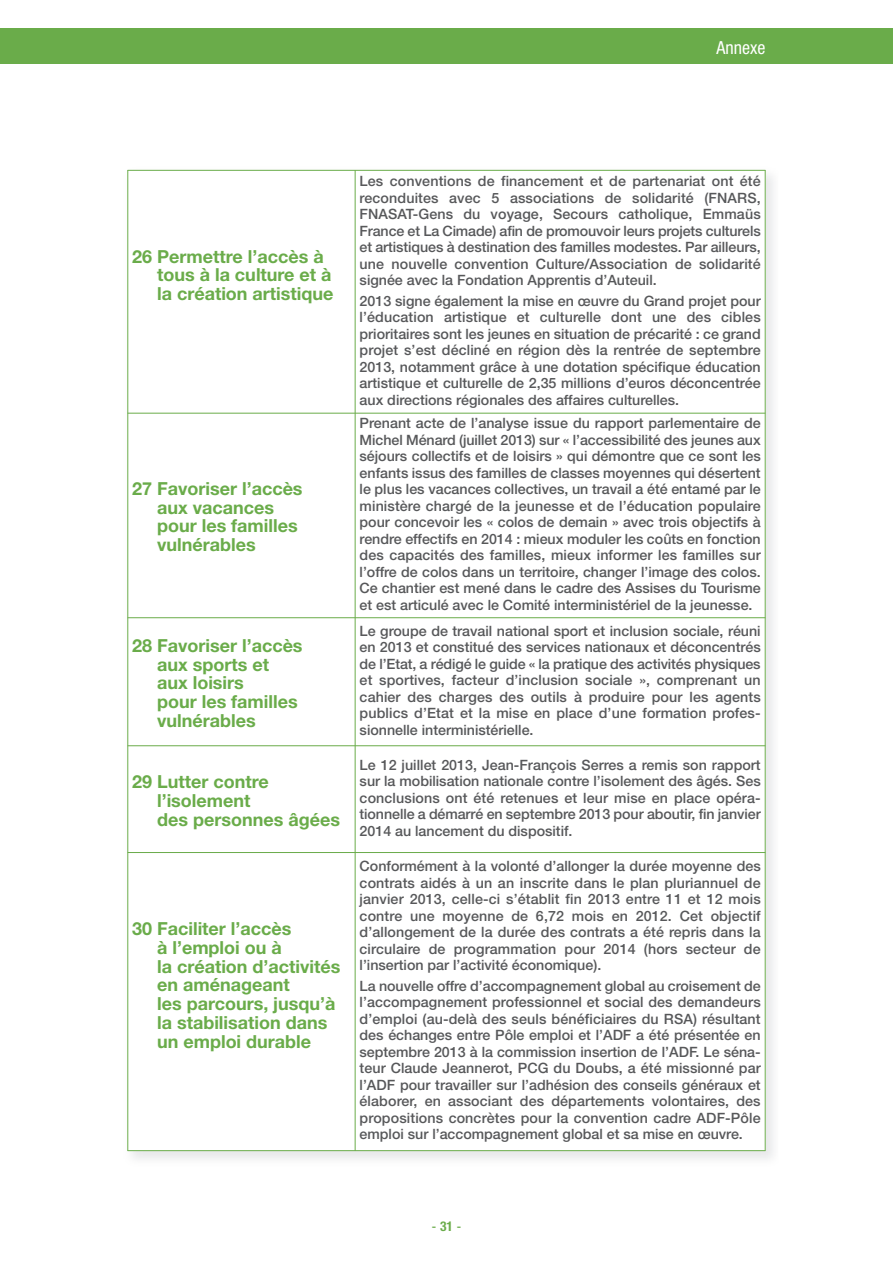
<style>
.page{position:relative;width:893px;height:1263px;background:#fff}
.page>*{position:absolute;margin:0;border:0;box-sizing:border-box;transform-origin:0 0}
.t1{font:700 18px/18.8px "Helvetica Neue";color:#6aac4a}
.t2{font:condensed 18px "Helvetica Neue";color:#fff}
.t3{font:500 14.25px/16.5px "Helvetica Neue";color:#57585a;text-align:justify}
.t4{font:13.5px "Helvetica";color:#6aac4a}
.s1{font-family:"Helvetica Neue";font-weight:700;font-stretch:condensed}
</style>
<div class="page">
<div style="left:0;top:29px;width:893px;height:35px;background:#6aac4a"></div>
<img style="left:127px;top:169px;width:646px;height:990px">
<div style="left:128px;top:170px;width:227px;height:243px;background:#fff"></div>
<div style="left:355px;top:170px;width:410px;height:243px;background:#fff"></div>
<div style="left:128px;top:413px;width:227px;height:205px;background:#fff"></div>
<div style="left:355px;top:413px;width:410px;height:205px;background:#fff"></div>
<div style="left:128px;top:618px;width:227px;height:128px;background:#fff"></div>
<div style="left:355px;top:618px;width:410px;height:128px;background:#fff"></div>
<div style="left:128px;top:746px;width:227px;height:106px;background:#fff"></div>
<div style="left:355px;top:746px;width:410px;height:106px;background:#fff"></div>
<div style="left:128px;top:852px;width:227px;height:299px;background:#fff"></div>
<div style="left:355px;top:852px;width:410px;height:299px;background:#fff"></div>
<hr style="left:128px;top:170px;width:1px;height:981px;background:#6aac4a">
<hr style="left:355px;top:170px;width:1px;height:981px;background:#6aac4a">
<hr style="left:765px;top:170px;width:1px;height:981px;background:#6aac4a">
<hr style="left:128px;top:170px;width:637px;height:1px;background:#6aac4a">
<hr style="left:128px;top:413px;width:637px;height:1px;background:#6aac4a">
<hr style="left:128px;top:617px;width:637px;height:1px;background:#6aac4a">
<hr style="left:128px;top:745px;width:637px;height:1px;background:#6aac4a">
<hr style="left:128px;top:852px;width:637px;height:1px;background:#6aac4a">
<hr style="left:128px;top:1150px;width:637px;height:1px;background:#6aac4a">
<p class="t2" style="left:716px;top:42px;width:50px">Annexe</p>
<p class="t1" style="left:157px;top:249px;width:178px;text-indent:-25px">26 Permettre l’accès à tous à la culture et à la création artistique</p>
<p class="t1" style="left:157px;top:481px;width:147px;text-indent:-25px">27 Favoriser l’accès aux vacances pour les familles vulnérables</p>
<p class="t1" style="left:157px;top:638px;width:147px;text-indent:-25px">28 Favoriser l’accès aux sports et aux loisirs<br>pour les familles vulnérables</p>
<p class="t1" style="left:157px;top:774px;width:184px;text-indent:-25px">29 Lutter contre l’isolement<br>des personnes âgées</p>
<p class="t1" style="left:157px;top:921px;width:185px;text-indent:-25px">30 Faciliter l’accès<br>à l’emploi ou à<br>la création d’activités en aménageant<br>les parcours, jusqu’à la stabilisation dans un emploi durable</p>
<p class="t3" style="left:360px;top:174px;width:403px">Les conventions de financement et de partenariat ont été reconduites avec 5 associations de solidarité (FNARS, FNASAT-Gens du voyage, Secours catholique, Emmaüs France et La Cimade) afin de promouvoir leurs projets culturels et artistiques à destination des familles modestes. Par ailleurs, une nouvelle convention Culture/Association de solidarité signée avec la Fondation Apprentis d’Auteuil.</p>
<p class="t3" style="left:360px;top:294px;width:403px">2013 signe également la mise en œuvre du Grand projet pour l’éducation artistique et culturelle dont une des cibles prioritaires sont les jeunes en situation de précarité : ce grand projet s’est décliné en région dès la rentrée de septembre 2013, notamment grâce à une dotation spécifique éducation artistique et culturelle de 2,35 millions d’euros déconcentrée aux directions régionales des affaires culturelles.</p>
<p class="t3" style="left:360px;top:416px;width:403px">Prenant acte de l’analyse issue du rapport parlementaire de Michel Ménard (juillet 2013) sur « l’accessibilité des jeunes aux séjours collectifs et de loisirs » qui démontre que ce sont les enfants issus des familles de classes moyennes qui désertent le plus les vacances collectives, un travail a été entamé par le ministère chargé de la jeunesse et de l’éducation populaire pour concevoir les « colos de demain » avec trois objectifs à rendre effectifs en 2014 : mieux moduler les coûts en fonction des capacités des familles, mieux informer les familles sur l’offre de colos dans un territoire, changer l’image des colos.<br>Ce chantier est mené dans le cadre des Assises du Tourisme et est articulé avec le Comité interministériel de la jeunesse.</p>
<p class="t3" style="left:360px;top:624px;width:403px">Le groupe de travail national sport et inclusion sociale, réuni en 2013 et constitué des services nationaux et déconcentrés de l’Etat, a rédigé le guide « la pratique des activités physiques et sportives, facteur d’inclusion sociale », comprenant un cahier des charges des outils à produire pour les agents publics d’Etat et la mise en place d’une formation profes&shy;sionnelle interministérielle.</p>
<p class="t3" style="left:360px;top:758px;width:403px">Le 12 juillet 2013, Jean-François Serres a remis son rapport sur la mobilisation nationale contre l’isolement des âgés. Ses conclusions ont été retenues et leur mise en place opéra&shy;tionnelle a démarré en septembre 2013 pour aboutir, fin janvier 2014 au lancement du dispositif.</p>
<p class="t3" style="left:360px;top:859px;width:403px">Conformément à la volonté d’allonger la durée moyenne des contrats aidés à un an inscrite dans le plan pluriannuel de janvier 2013, celle-ci s’établit fin 2013 entre 11 et 12 mois contre une moyenne de 6,72 mois en 2012. Cet objectif d’allongement de la durée des contrats a été repris dans la circulaire de programmation pour 2014 (hors secteur de l’insertion par l’activité économique).</p>
<p class="t3" style="left:360px;top:979px;width:403px">La nouvelle offre d’accompagnement global au croisement de l’accompagnement professionnel et social des demandeurs d’emploi (au-delà des seuls bénéficiaires du RSA) résultant des échanges entre Pôle emploi et l’ADF a été présentée en septembre 2013 à la commission insertion de l’ADF. Le séna&shy;teur Claude Jeannerot, PCG du Doubs, a été missionné par l’ADF pour travailler sur l’adhésion des conseils généraux et élaborer, en associant des départements volontaires, des propositions concrètes pour la convention cadre ADF-Pôle emploi sur l’accompagnement global et sa mise en œuvre.</p>
<p class="t4" style="left:432px;top:1219px;width:31px">-<span class="s1">31</span>-</p>
</div>
